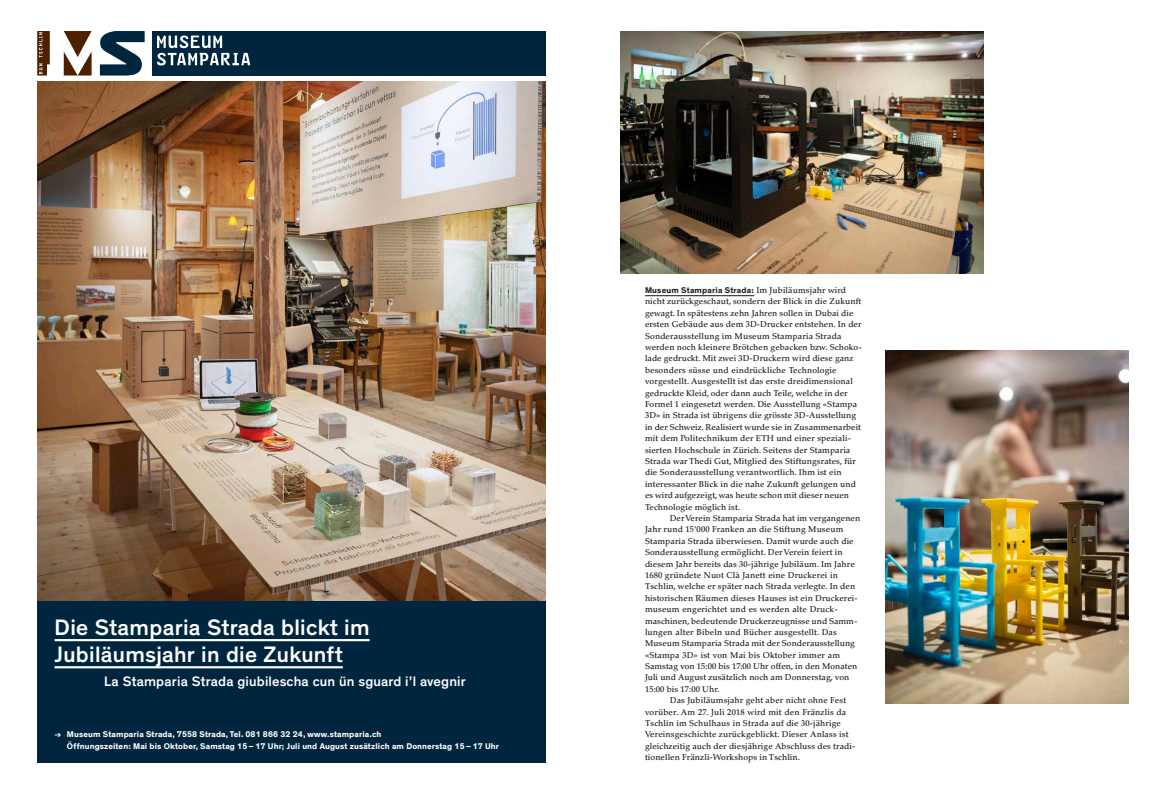
<style>
.page{position:relative;width:1166px;height:794px;background:#fff}
.page>*{position:absolute;margin:0;border:0;box-sizing:border-box;transform-origin:0 0}
.t1{font:500 22.75px/27.1px "Theinhardt";letter-spacing:.015em;color:#fff}
.t2{font:500 14px "Theinhardt";letter-spacing:.015em;color:#fff}
.t3{font:500 8.49px/11.4px "Palatino LT Std";letter-spacing:.01em;color:#231f20}
.t4{font:700 8.49px/11.4px "Theinhardt";letter-spacing:.01em;color:#fff}
.t5{font:700 8.49px "Theinhardt";letter-spacing:.02em;color:#231f20}
.s1{font-weight:500}
.s2{font-family:"Palatino LT Std";font-weight:500}
</style>
<div class="page">
<div style="left:37px;top:600px;width:509px;height:163px;background:#00263f"></div>
<hr style="left:55px;top:639px;width:315px;height:2px;background:#fff">
<hr style="left:55px;top:666px;width:288px;height:2px;background:#fff">
<svg style="left:64px;top:31px;width:28px;height:45px"></svg>
<svg style="left:100px;top:31px;width:45px;height:45px"></svg>
<div style="left:152px;top:31px;width:394px;height:45px;background:#00263f"></div>
<svg style="left:157px;top:36px;width:93px;height:29px"></svg>
<svg style="left:37px;top:31px;width:13px;height:44px"></svg>
<img style="left:37px;top:81px;width:509px;height:519px">
<hr style="left:645px;top:295px;width:109px;height:1px;background:#231f20">
<img style="left:886px;top:350px;width:243px;height:353px">
<img style="left:620px;top:31px;width:363px;height:242px">
<h1 class="t1" style="left:55px;top:614px;width:316px">Die Stamparia Strada blickt im<br>Jubiläumsjahr in die Zukunft</h1>
<h2 class="t2" style="left:104px;top:673px;width:363px">La Stamparia Strada giubilescha cun ün sguard i’l avegnir</h2>
<p class="t4" style="left:67px;top:729px;width:434px;text-indent:-12px"><span class="s1">→</span> Museum Stamparia Strada, 7558 Strada, Tel. 081 866 32 24, www.stamparia.ch<br>Öffnungszeiten: Mai bis Oktober, Samstag 15–17 Uhr; Juli und August zusätzlich am Donnerstag 15–17 Uhr</p>
<p class="t5" style="left:645px;top:285px;width:203px">Museum Stamparia Strada: <span class="s2">Im Jubiläumsjahr wird</span></p>
<p class="t3" style="left:645px;top:296px;width:218px">nicht zurückgeschaut, sondern der Blick in die Zukunft gewagt. In spätestens zehn Jahren sollen in Dubai die ersten Gebäude aus dem 3D-Drucker entstehen. In der Sonderausstellung im Museum Stamparia Strada werden noch kleinere Brötchen gebacken bzw. Schoko&shy;lade gedruckt. Mit zwei 3D-Druckern wird diese ganz besonders süsse und eindrückliche Technologie vorgestellt. Ausgestellt ist das erste dreidimensional gedruckte Kleid, oder dann auch Teile, welche in der Formel 1 eingesetzt werden. Die Ausstellung «Stampa 3D» in Strada ist übrigens die grösste 3D-Ausstellung in der Schweiz. Realisiert wurde sie in Zusammenarbeit mit dem Politechnikum der ETH und einer speziali&shy;sierten Hochschule in Zürich. Seitens der Stamparia Strada war Thedi Gut, Mitglied des Stiftungsrates, für die Sonderausstellung verantwortlich. Ihm ist ein interessanter Blick in die nahe Zukunft gelungen und es wird aufgezeigt, was heute schon mit dieser neuen Technologie möglich ist.</p>
<p class="t3" style="left:670px;top:512px;width:192px">Der Verein Stamparia Strada hat im vergangenen</p>
<p class="t3" style="left:645px;top:524px;width:200px">Jahr rund 15'000 Franken an die Stiftung Museum</p>
<p class="t3" style="left:645px;top:535px;width:210px">Stamparia Strada überwiesen. Damit wurde auch die</p>
<p class="t3" style="left:645px;top:547px;width:199px">Sonderausstellung ermöglicht. Der Verein feiert in</p>
<p class="t3" style="left:645px;top:558px;width:211px">diesem Jahr bereits das 30-jährige Jubiläum. Im Jahre</p>
<p class="t3" style="left:645px;top:569px;width:194px">1680 gründete Nuot Clà Janett eine Druckerei in</p>
<p class="t3" style="left:645px;top:581px;width:212px">Tschlin, welche er später nach Strada verlegte. In den</p>
<p class="t3" style="left:645px;top:592px;width:214px">historischen Räumen dieses Hauses ist ein Druckerei-</p>
<p class="t3" style="left:645px;top:603px;width:193px">museum engerichtet und es werden alte Druck-</p>
<p class="t3" style="left:645px;top:615px;width:214px">maschinen, bedeutende Druckerzeugnisse und Samm-</p>
<p class="t3" style="left:645px;top:626px;width:193px">lungen alter Bibeln und Bücher ausgestellt. Das</p>
<p class="t3" style="left:645px;top:638px;width:211px">Museum Stamparia Strada mit der Sonderausstellung</p>
<p class="t3" style="left:645px;top:649px;width:197px">«Stampa 3D» ist von Mai bis Oktober immer am</p>
<p class="t3" style="left:645px;top:660px;width:214px">Samstag von 15:00 bis 17:00 Uhr offen, in den Monaten</p>
<p class="t3" style="left:645px;top:672px;width:206px">Juli und August zusätzlich noch am Donnerstag, von</p>
<p class="t3" style="left:645px;top:683px;width:76px">15:00 bis 17:00 Uhr.</p>
<p class="t3" style="left:670px;top:695px;width:178px">Das Jubiläumsjahr geht aber nicht ohne Fest</p>
<p class="t3" style="left:645px;top:706px;width:203px">vorüber. Am 27. Juli 2018 wird mit den Fränzlis da</p>
<p class="t3" style="left:645px;top:717px;width:197px">Tschlin im Schulhaus in Strada auf die 30-jährige</p>
<p class="t3" style="left:645px;top:729px;width:205px">Vereinsgeschichte zurückgeblickt. Dieser Anlass ist</p>
<p class="t3" style="left:645px;top:740px;width:211px">gleichzeitig auch der diesjährige Abschluss des tradi-</p>
<p class="t3" style="left:645px;top:752px;width:156px">tionellen Fränzli-Workshops in Tschlin.</p>
</div>
